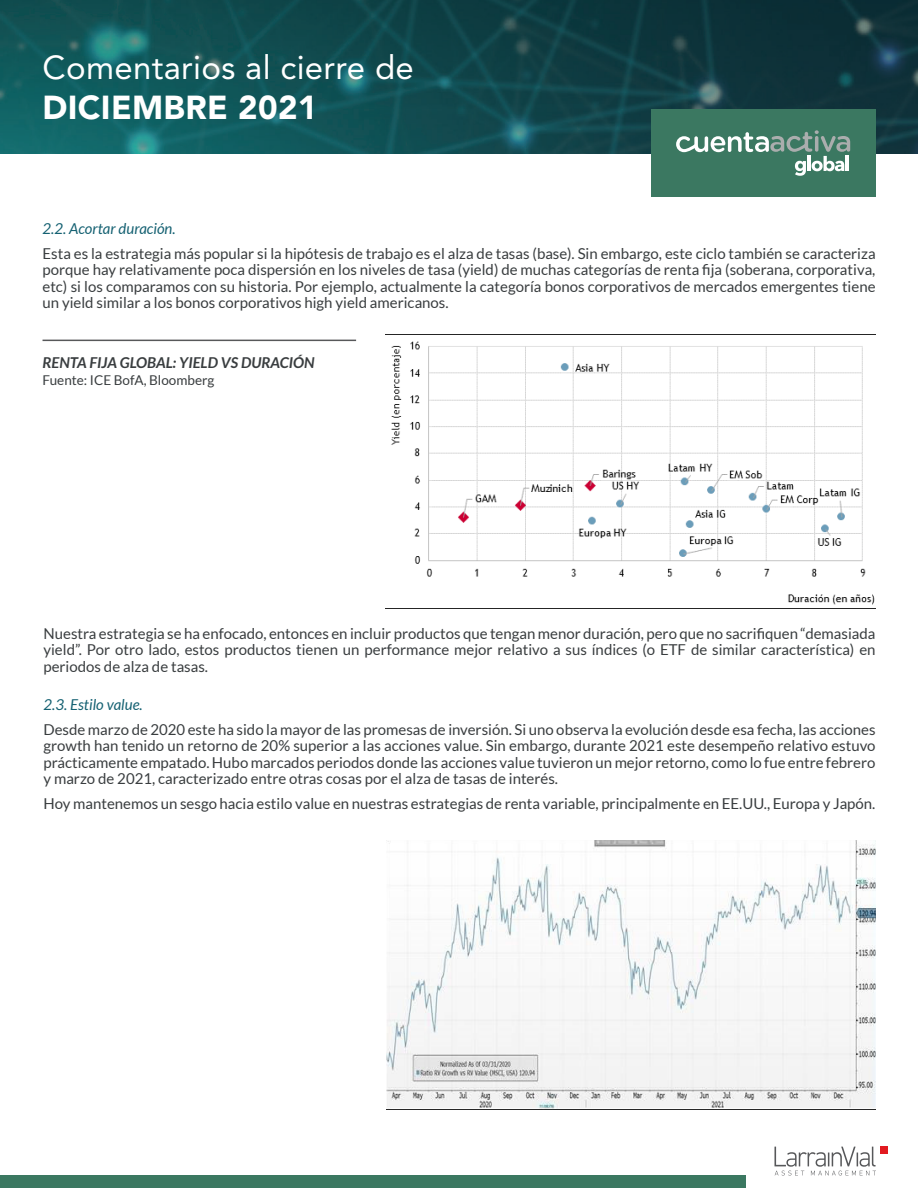
<style>
.page{position:relative;width:918px;height:1188px;background:#fff}
.page>*{position:absolute;margin:0;border:0;box-sizing:border-box;transform-origin:0 0}
.t1{font:33px "Avenir LT Std";letter-spacing:.01em;color:#fff}
.t2{font:900 33px "Avenir LT Std";letter-spacing:.01em;color:#fff}
.t3{font:15px/16.5px "Lato";color:#393d3f;text-align:justify}
.t4{font:italic 15px "Lato";color:#156172}
.t5{font:italic 700 15px "Lato";color:#393d3f}
.t6{font:13.5px "Lato";color:#393d3f}
</style>
<div class="page">
<img style="left:0;top:0;width:918px;height:153px">
<div style="left:0;top:1176px;width:745px;height:12px;background:#3b7861"></div>
<div style="left:880px;top:1147px;width:8px;height:7px;background:#e21a21"></div>
<svg style="left:774px;top:1147px;width:102px;height:29px"></svg>
<div style="left:651px;top:109px;width:224px;height:88px;background:#3b7861"></div>
<svg style="left:676px;top:130px;width:174px;height:46px"></svg>
<hr style="left:846px;top:156px;width:3px;height:15px;background:#fff">
<hr style="left:43px;top:340px;width:313px;height:1px;background:#57585a">
<img style="left:391px;top:341px;width:484px;height:264px">
<img style="left:387px;top:840px;width:488px;height:269px">
<p class="t1" style="left:43px;top:48px;width:373px">Comentarios al cierre de</p>
<p class="t2" style="left:43px;top:87px;width:276px">DICIEMBRE 2021</p>
<p class="t4" style="left:43px;top:220px;width:135px">2.2. Acortar duración.</p>
<p class="t3" style="left:43px;top:245px;width:835px">Esta es la estrategia más popular si la hipótesis de trabajo es el alza de tasas (base). Sin embargo, este ciclo también se caracteriza porque hay relativamente poca dispersión en los niveles de tasa (yield) de muchas categorías de renta fija (soberana, corporativa, etc) si los comparamos con su historia. Por ejemplo, actualmente la categoría bonos corporativos de mercados emergentes tiene un yield similar a los bonos corporativos high yield americanos.</p>
<p class="t5" style="left:43px;top:354px;width:273px">RENTA FIJA GLOBAL: YIELD VS DURACIÓN</p>
<p class="t6" style="left:43px;top:373px;width:173px">Fuente: ICE BofA, Bloomberg</p>
<p class="t3" style="left:43px;top:625px;width:834px">Nuestra estrategia se ha enfocado, entonces en incluir productos que tengan menor duración, pero que no sacrifiquen “demasiada yield”. Por otro lado, estos productos tienen un performance mejor relativo a sus índices (o ETF de similar característica) en periodos de alza de tasas.</p>
<p class="t4" style="left:43px;top:696px;width:101px">2.3. Estilo value.</p>
<p class="t3" style="left:43px;top:721px;width:834px">Desde marzo de 2020 este ha sido la mayor de las promesas de inversión. Si uno observa la evolución desde esa fecha, las acciones growth han tenido un retorno de 20% superior a las acciones value. Sin embargo, durante 2021 este desempeño relativo estuvo prácticamente empatado. Hubo marcados periodos donde las acciones value tuvieron un mejor retorno, como lo fue entre febrero y marzo de 2021, caracterizado entre otras cosas por el alza de tasas de interés.</p>
<p class="t3" style="left:43px;top:795px;width:833px">Hoy mantenemos un sesgo hacia estilo value en nuestras estrategias de renta variable, principalmente en EE.UU., Europa y Japón.</p>
</div>
